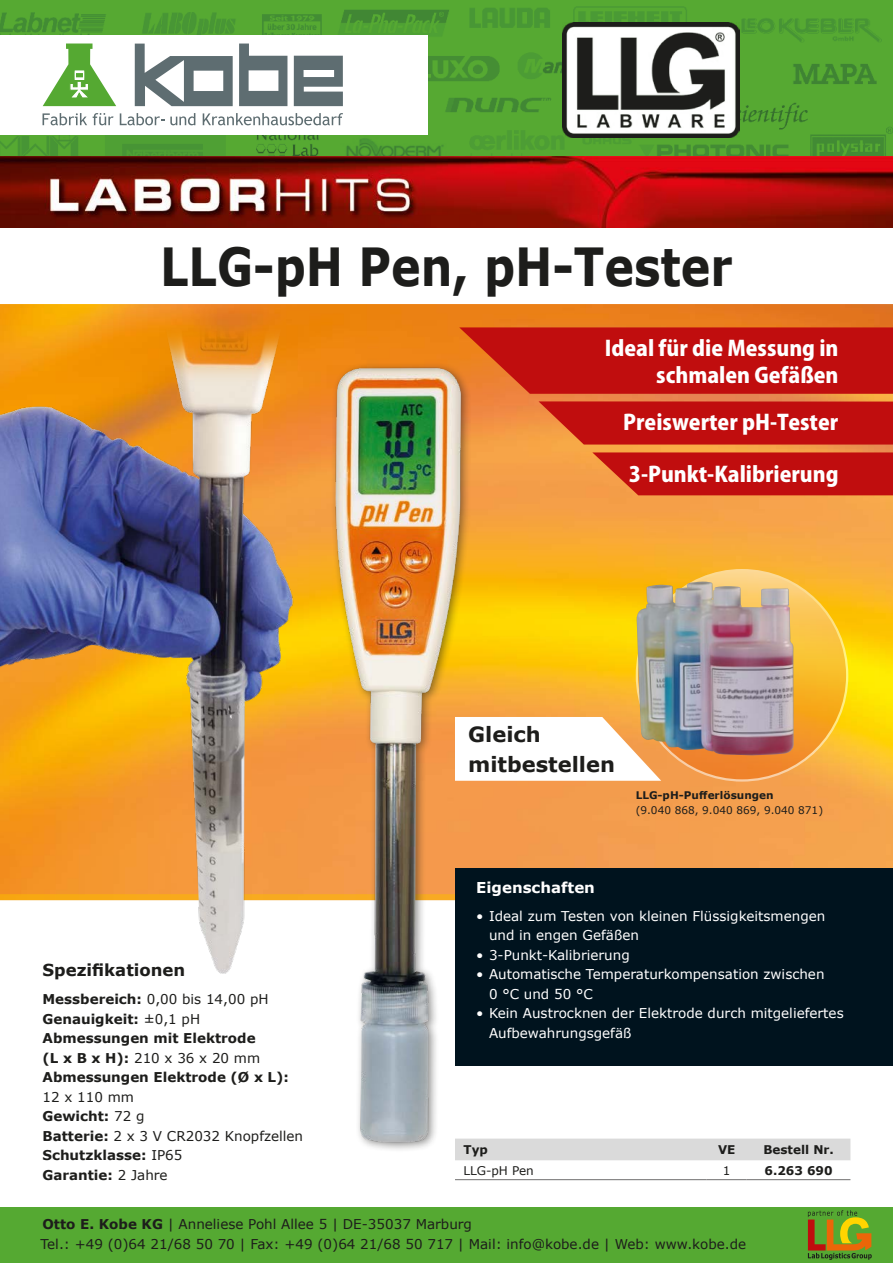
<style>
.page{position:relative;width:893px;height:1263px;background:#fff}
.page>*{position:absolute;margin:0;border:0;box-sizing:border-box;transform-origin:0 0}
.t1{font:700 52.5px "Verdana";color:#1d1d1b;scale:.85 1}
.t2{font:800 21px/27px "Koz Go Pro";color:#fff;text-align:right}
.t3{font:700 21px/30px "Verdana";color:#1d1d1b}
.t4{font:700 16.5px "Verdana";color:#1d1d1b}
.t5{font:700 15px "Verdana";color:#fff}
.t6{font:13.5px/19.5px "Verdana";color:#1d1d1b}
.t7{font:13.5px/19.5px "Verdana";color:#fff}
.t8{font:700 13.5px/19.5px "Verdana";color:#1d1d1b}
.t9{font:700 12px "Verdana";color:#1d1d1b}
.t10{font:12px "Verdana";color:#1d1d1b}
.t11{font:10.5px "Verdana";color:#1d1d1b}
.t12{font:700 10.5px "Verdana";color:#1d1d1b}
.s1{font-weight:400}
.s2{font-weight:700}
</style>
<div class="page">
<img style="left:0;top:0;width:893px;height:156px">
<div style="left:0;top:35px;width:427px;height:100px;background:#fff"></div>
<svg style="left:43px;top:113px;width:44px;height:12px"></svg>
<svg style="left:93px;top:113px;width:21px;height:12px"></svg>
<svg style="left:120px;top:113px;width:75px;height:12px"></svg>
<svg style="left:203px;top:113px;width:140px;height:12px"></svg>
<svg style="left:43px;top:44px;width:73px;height:62px"></svg>
<div style="left:75px;top:73px;width:9px;height:5px;background:#55a932"></div>
<div style="left:75px;top:72px;width:9px;height:6px;border:1px solid #fff"></div>
<svg style="left:135px;top:44px;width:98px;height:62px"></svg>
<svg style="left:239px;top:44px;width:48px;height:62px"></svg>
<svg style="left:294px;top:56px;width:49px;height:50px;background:#798588"></svg>
<img style="left:0;top:156px;width:893px;height:71px">
<div style="left:0;top:1208px;width:893px;height:55px;background:#55a932"></div>
<img style="left:562px;top:22px;width:177px;height:116px">
<svg style="left:808px;top:1210px;width:64px;height:50px"></svg>
<img style="left:0;top:304px;width:893px;height:590px">
<img style="left:0;top:314px;width:306px;height:660px">
<svg style="left:472px;top:1138px;width:378px;height:23px;background:#dcdcdc"></svg>
<hr style="left:455px;top:1179px;width:252px;height:1px;background:#706f6f">
<hr style="left:707px;top:1179px;width:40px;height:1px;background:#706f6f">
<hr style="left:747px;top:1179px;width:103px;height:1px;background:#706f6f">
<div style="left:455px;top:868px;width:438px;height:198px;background:#00131e"></div>
<svg style="left:459px;top:327px;width:434px;height:67px;background:#c31510"></svg>
<svg style="left:539px;top:401px;width:354px;height:43px;background:#c31712"></svg>
<svg style="left:592px;top:452px;width:301px;height:43px;background:#c41913"></svg>
<img style="left:314px;top:353px;width:158px;height:808px">
<svg style="left:637px;top:570px;width:210px;height:210px;background:#f6ae3a"></svg>
<svg style="left:455px;top:717px;width:206px;height:64px"></svg>
<img style="left:635px;top:582px;width:159px;height:174px">
<h1 class="t1" style="left:160px;top:230px;width:675px">LLG-pH Pen, pH-Tester</h1>
<h2 class="t2" style="left:605px;top:336px;width:235px">Ideal für die Messung in schmalen Gefäßen</h2>
<h2 class="t2" style="left:623px;top:410px;width:216px">Preiswerter pH-Tester</h2>
<h2 class="t2" style="left:629px;top:462px;width:211px">3-Punkt-Kalibrierung</h2>
<p class="t4" style="left:43px;top:958px;width:144px">Spezifikationen</p>
<p class="t8" style="left:43px;top:989px;width:248px">Messbereich: <span class="s1">0,00 bis 14,00 pH<br></span>Genauigkeit: <span class="s1">±0,1 pH<br></span>Abmessungen mit Elektrode<br>(L x B x H): <span class="s1">210 x 36 x 20 mm<br></span>Abmessungen Elektrode (Ø x L):</p>
<p class="t6" style="left:43px;top:1087px;width:262px">12 x 110 mm<br><span class="s2">Gewicht:</span> 72 g<br><span class="s2">Batterie:</span> 2 x 3 V CR2032 Knopfzellen<br><span class="s2">Schutzklasse:</span> IP65<br><span class="s2">Garantie:</span> 2 Jahre</p>
<h2 class="t3" style="left:468px;top:718px;width:148px">Gleich mitbestellen</h2>
<p class="t12" style="left:636px;top:788px;width:139px">LLG-pH-Pufferlösungen</p>
<p class="t11" style="left:636px;top:803px;width:189px">(9.040 868, 9.040 869, 9.040 871)</p>
<p class="t5" style="left:476px;top:877px;width:120px">Eigenschaften</p>
<p class="t7" style="left:489px;top:906px;width:338px;text-indent:-13px">• Ideal zum Testen von kleinen Flüssigkeitsmengen und in engen Gefäßen</p>
<p class="t7" style="left:476px;top:945px;width:155px">• 3-Punkt-Kalibrierung</p>
<p class="t7" style="left:489px;top:964px;width:337px;text-indent:-13px">• Automatische Temperaturkompensation zwischen<br>0 °C und 50 °C</p>
<p class="t7" style="left:489px;top:1003px;width:356px;text-indent:-13px">• Kein Austrocknen der Elektrode durch mitgeliefertes<br>Aufbewahrungsgefäß</p>
<p class="t9" style="left:463px;top:1141px;width:26px">Typ</p>
<p class="t9" style="left:718px;top:1141px;width:19px">VE</p>
<p class="t9" style="left:763px;top:1141px;width:72px">Bestell Nr.</p>
<p class="t10" style="left:463px;top:1162px;width:72px">LLG-pH Pen</p>
<p class="t10" style="left:723px;top:1162px;width:9px">1</p>
<p class="t9" style="left:764px;top:1162px;width:70px">6.263 690</p>
<p class="t6" style="left:43px;top:1214px;width:431px"><span class="s2">Otto E. Kobe KG</span> | Anneliese Pohl Allee 5 | DE-35037 Marburg</p>
<p class="t6" style="left:40px;top:1234px;width:707px">Tel.: +49 (0)64 21/68 50 70 | Fax: +49 (0)64 21/68 50 717 | Mail: info@kobe.de | Web: www.kobe.de</p>
</div>
